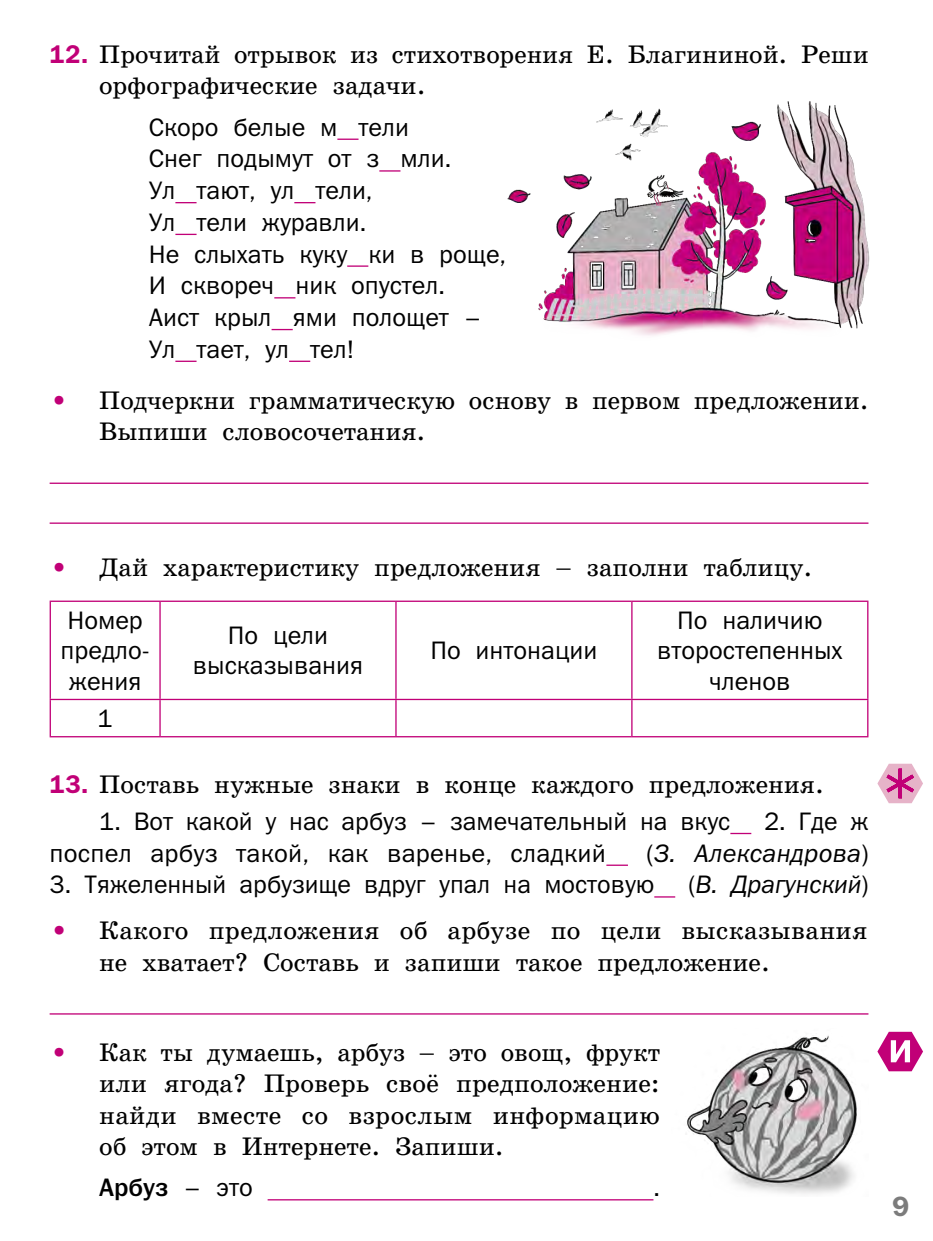
<style>
.page{position:relative;width:933px;height:1241px;background:#fff}
.page>*{position:absolute;margin:0;border:0;box-sizing:border-box;transform-origin:0 0}
.t1{font:28px "Franklin Gothic Demi ITC";color:#7c7c7c}
.t2{font:25.72px/31.2px "School";color:#000}
.t3{font:25.38px/31.7px "Franklin Gothic Book ITC";color:#000;text-align:center}
.t4{font:italic 25.38px "Franklin Gothic Book ITC";letter-spacing:.01em;color:#000}
.t5{font:25.38px "Franklin Gothic Medium ITC";color:#000}
.s1{font-family:"Franklin Gothic Demi ITC";color:#c10077}
.s2{font-family:"Franklin Gothic Heavy ITC";color:#c10077}
.s3{font-style:normal}
.s4{font-family:"Franklin Gothic Book ITC"}
</style>
<div class="page">
<img style="left:507px;top:101px;width:363px;height:235px">
<hr style="left:337px;top:138px;width:21px;height:2px;background:#c10077">
<svg style="left:379px;top:170px;width:21px;height:1px"></svg>
<svg style="left:175px;top:202px;width:21px;height:1px"></svg>
<svg style="left:294px;top:202px;width:21px;height:1px"></svg>
<svg style="left:175px;top:234px;width:21px;height:1px"></svg>
<hr style="left:347px;top:265px;width:21px;height:2px;background:#c10077">
<svg style="left:274px;top:297px;width:21px;height:1px"></svg>
<svg style="left:271px;top:329px;width:22px;height:1px"></svg>
<hr style="left:175px;top:360px;width:21px;height:2px;background:#c10077">
<hr style="left:289px;top:360px;width:21px;height:2px;background:#c10077">
<hr style="left:50px;top:482px;width:818px;height:2px;background:#c10077">
<hr style="left:50px;top:522px;width:818px;height:1px;background:#c10077">
<hr style="left:730px;top:832px;width:21px;height:2px;background:#c10077">
<svg style="left:606px;top:864px;width:22px;height:1px"></svg>
<svg style="left:654px;top:896px;width:21px;height:1px"></svg>
<hr style="left:50px;top:1013px;width:818px;height:1px;background:#c10077">
<hr style="left:268px;top:1198px;width:385px;height:2px;background:#c10077">
<hr style="left:159px;top:602px;width:2px;height:96px;background:#c10077">
<hr style="left:395px;top:602px;width:1px;height:96px;background:#c10077">
<hr style="left:631px;top:602px;width:1px;height:96px;background:#c10077">
<hr style="left:50px;top:698px;width:110px;height:2px;background:#c10077">
<hr style="left:160px;top:698px;width:236px;height:2px;background:#c10077">
<hr style="left:159px;top:700px;width:2px;height:36px;background:#c10077">
<hr style="left:396px;top:698px;width:236px;height:2px;background:#c10077">
<hr style="left:395px;top:700px;width:1px;height:36px;background:#c10077">
<hr style="left:632px;top:698px;width:236px;height:2px;background:#c10077">
<hr style="left:631px;top:700px;width:1px;height:36px;background:#c10077">
<hr style="left:50px;top:600px;width:110px;height:2px;background:#c10077">
<hr style="left:50px;top:602px;width:1px;height:96px;background:#c10077">
<hr style="left:160px;top:600px;width:236px;height:2px;background:#c10077">
<hr style="left:396px;top:600px;width:236px;height:2px;background:#c10077">
<hr style="left:632px;top:600px;width:236px;height:2px;background:#c10077">
<hr style="left:867px;top:602px;width:1px;height:96px;background:#c10077">
<hr style="left:50px;top:700px;width:1px;height:36px;background:#c10077">
<hr style="left:867px;top:700px;width:1px;height:36px;background:#c10077">
<hr style="left:50px;top:736px;width:110px;height:1px;background:#c10077">
<hr style="left:160px;top:736px;width:236px;height:1px;background:#c10077">
<hr style="left:396px;top:736px;width:236px;height:1px;background:#c10077">
<hr style="left:632px;top:736px;width:236px;height:1px;background:#c10077">
<svg style="left:877px;top:763px;width:46px;height:40px"></svg>
<img style="left:687px;top:1035px;width:170px;height:159px">
<svg style="left:877px;top:1031px;width:46px;height:40px"></svg>
<p class="t2" style="left:99px;top:39px;width:771px;text-indent:-50px"><span class="s1">12.</span> Прочитай отрывок из стихотворения Е. Благининой. Реши орфографические задачи.</p>
<p class="t3" style="left:149px;top:111px;width:359px;text-align:left">Скоро белые м тели<br>Снег подымут от з мли.<br>Ул тают, ул тели,<br>Ул тели журавли.<br>Не слыхать куку ки в роще,<br>И сквореч ник опустел.<br>Аист крыл ями полощет –<br>Ул тает, ул тел!</p>
<p class="t2" style="left:99px;top:384px;width:771px;text-indent:-50px"><span class="s2">•</span> Подчеркни грамматическую основу в первом предложении.<br>Выпиши словосочетания.</p>
<p class="t2" style="left:50px;top:551px;width:764px"><span class="s2">•</span> Дай характеристику предложения – заполни таблицу.</p>
<p class="t3" style="left:61px;top:604px;width:91px;line-height:30.4px">Номер предло&shy;жения</p>
<p class="t3" style="left:657px;top:604px;width:187px;line-height:30.4px">По наличию второстепенных членов</p>
<p class="t3" style="left:193px;top:619px;width:172px;line-height:30.4px">По цели высказывания</p>
<p class="t3" style="left:430px;top:634px;width:169px">По интонации</p>
<p class="t3" style="left:98px;top:701px;width:17px">1</p>
<p class="t2" style="left:50px;top:769px;width:776px"><span class="s1">13.</span> Поставь нужные знаки в конце каждого предложения.</p>
<p class="t3" style="left:99px;top:804px;width:632px">1. Вот какой у нас арбуз – замечательный на вкус</p>
<p class="t3" style="left:764px;top:804px;width:106px">2. Где ж</p>
<p class="t3" style="left:50px;top:836px;width:557px">поспел арбуз такой, как варенье, сладкий</p>
<p class="t4" style="left:646px;top:838px;width:223px"><span class="s3">(</span>З. Александрова<span class="s3">)</span></p>
<p class="t3" style="left:50px;top:868px;width:606px">3. Тяжеленный арбузище вдруг упал на мостовую</p>
<p class="t4" style="left:688px;top:870px;width:181px"><span class="s3">(</span>В. Драгунский<span class="s3">)</span></p>
<p class="t2" style="left:99px;top:915px;width:769px;text-indent:-50px"><span class="s2">•</span> Какого предложения об арбузе по цели высказывания не хватает? Составь и запиши такое предложение.</p>
<p class="t2" style="left:99px;top:1037px;width:562px;text-align:justify;text-indent:-50px"><span class="s2">•</span> Как ты думаешь, арбуз – это овощ, фрукт или ягода? Проверь своё предположение: найди вместе со взрослым информацию об этом в Интернете. Запиши.</p>
<p class="t5" style="left:99px;top:1171px;width:155px">Арбуз <span class="s4">– это</span></p>
<p class="t3" style="left:653px;top:1170px;width:8px">.</p>
<p class="t1" style="left:892px;top:1189px;width:19px">9</p>
</div>
